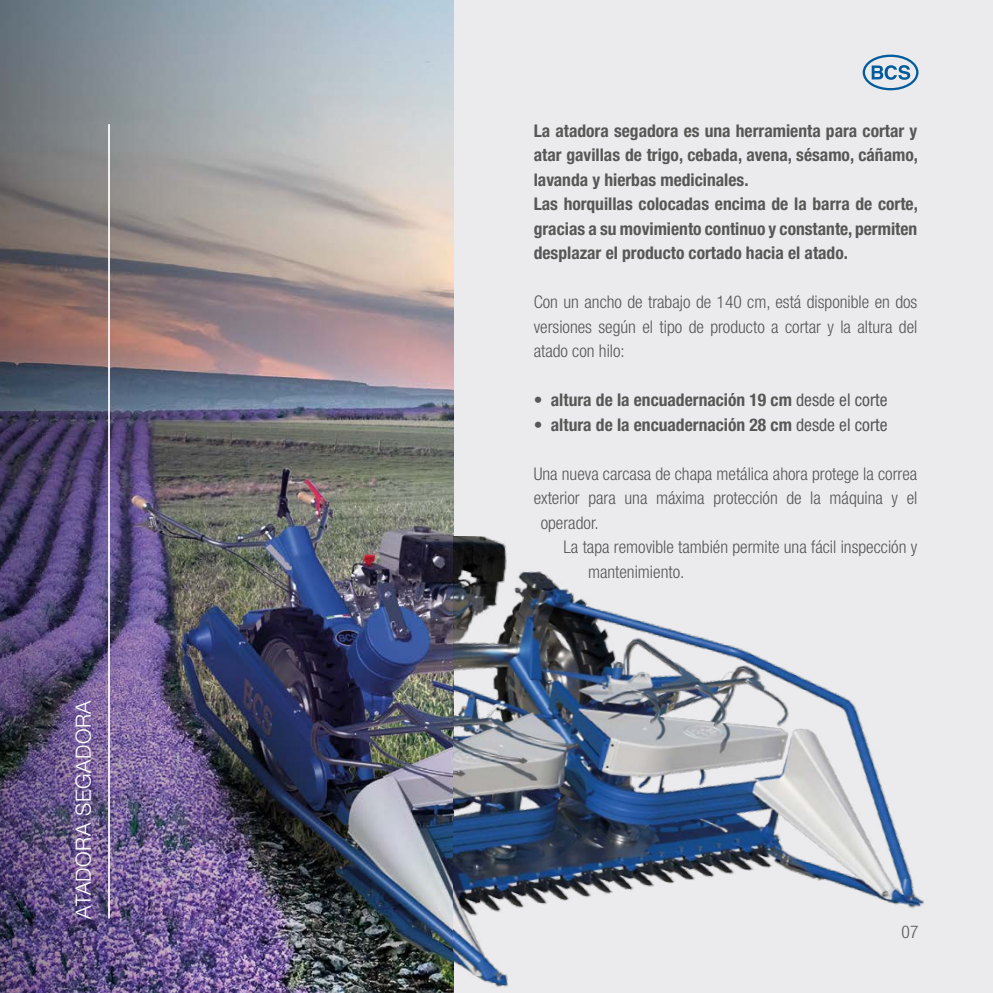
<style>
.page{position:relative;width:993px;height:993px;background:#fff}
.page>*{position:absolute;margin:0;border:0;box-sizing:border-box;transform-origin:0 0}
.t1{font:300 21px "Helvetica Neue LT Std";letter-spacing:.025em;color:#fff}
.t2{font:700 condensed 17.5px/24.5px "Helvetica Neue LT Std";color:#575756}
.t3{font:300 condensed 17.5px/24.5px "Helvetica Neue LT Std";color:#575756;text-align:justify}
.s1{font-weight:400}
</style>
<div class="page">
<div style="left:0;top:0;width:992px;height:992px;background:#ebebee"></div>
<img style="left:0;top:0;width:453px;height:992px">
<hr style="left:108px;top:124px;width:2px;height:794px;background:#fff">
<img style="left:453px;top:536px;width:471px;height:456px">
<img style="left:0;top:368px;width:26px;height:610px">
<svg style="left:862px;top:55px;width:56px;height:35px"></svg>
<p class="t1" style="left:70px;top:918px;width:220px;rotate:-90deg">ATADORA SEGADORA</p>
<p class="t2" style="left:533px;top:118px;width:385px">La atadora segadora es una herramienta para cortar y atar gavillas de trigo, cebada, avena, sésamo, cáñamo, lavanda y hierbas medicinales.<br>Las horquillas colocadas encima de la barra de corte, gracias a su movimiento continuo y constante, permiten desplazar el producto cortado hacia el atado.</p>
<p class="t3" style="left:533px;top:289px;width:385px">Con un ancho de trabajo de 140 cm, está disponible en dos versiones según el tipo de producto a cortar y la altura del atado con hilo:</p>
<p class="t2" style="left:533px;top:387px;width:355px">• altura de la encuadernación 19 cm <span class="s1">desde el corte</span></p>
<p class="t2" style="left:533px;top:412px;width:355px">• altura de la encuadernación 28 cm <span class="s1">desde el corte</span></p>
<p class="t3" style="left:533px;top:461px;width:385px">Una nueva carcasa de chapa metálica ahora protege la correa</p>
<p class="t3" style="left:533px;top:485px;width:385px">exterior para una máxima protección de la máquina y el</p>
<p class="t3" style="left:540px;top:510px;width:59px">operador.</p>
<p class="t3" style="left:563px;top:534px;width:355px">La tapa removible también permite una fácil inspección y</p>
<p class="t3" style="left:588px;top:559px;width:98px">mantenimiento.</p>
<p class="t3" style="left:901px;top:919px;width:19px">07</p>
</div>
